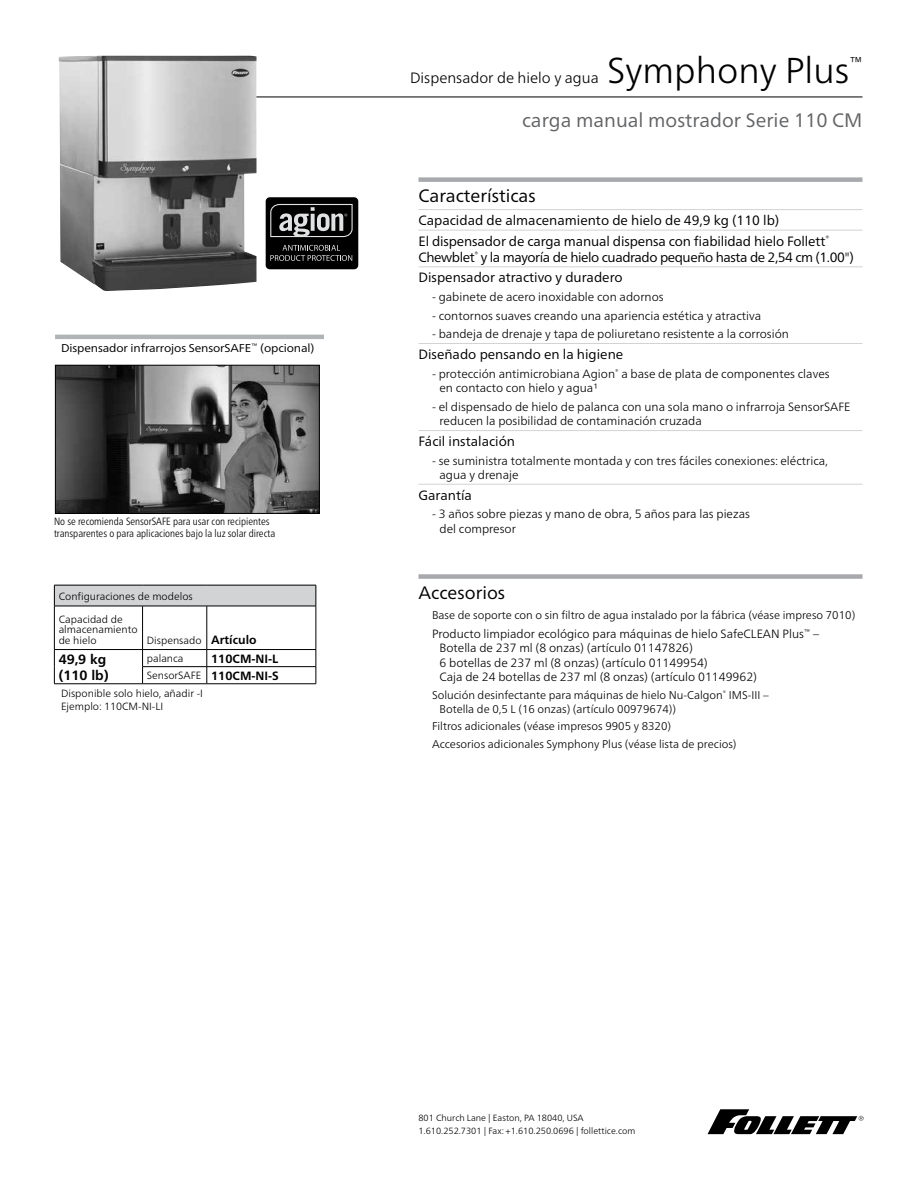
<style>
.page{position:relative;width:918px;height:1188px;background:#fff}
.page>*{position:absolute;margin:0;border:0;box-sizing:border-box;transform-origin:0 0}
.t1{font:300 36px "Frutiger Neue LT Pro";color:#000}
.t2{font:19.5px "Frutiger Neue LT Pro";color:#636466}
.t3{font:18px "Frutiger Neue LT Pro";color:#000}
.t4{font:300 15px "Frutiger Neue LT Pro";color:#000}
.t5{font:300 14.7px "Frutiger Neue LT Pro";color:#000}
.t6{font:13.5px/20.5px "Frutiger Neue LT Pro";color:#000}
.t7{font:13.5px/20.5px "Frutiger Neue LT Pro";letter-spacing:-.03em;color:#000}
.t8{font:700 13.5px/16.2px "Frutiger Neue LT Pro";color:#000}
.t9{font:300 12px/14.4px "Frutiger Neue LT Pro";color:#000}
.t10{font:700 12px "Frutiger Neue LT Pro";color:#000}
.t11{font:11.4px "Frutiger Neue LT Pro";letter-spacing:-.01em;color:#000;scale:1.05 1}
.t12{font:300 11.25px/13.5px "Frutiger Neue LT Pro";color:#000}
.t13{font:300 10.5px/22.5px "Frutiger Neue LT Pro";color:#000}
.t14{font:300 condensed 10.5px/12px "Frutiger Neue LT Pro";color:#000}
.t15{font:300 9px/12.8px "Frutiger Neue LT Pro";color:#000}
.s1{font-weight:700;font-size:12px}
.s2{font-weight:300}
</style>
<div class="page">
<hr style="left:80px;top:97px;width:782px;height:1px;background:#000">
<div style="left:418px;top:177px;width:444px;height:5px;background:#a7a9ac"></div>
<hr style="left:418px;top:209px;width:444px;height:1px;background:#d1d3d4">
<hr style="left:418px;top:230px;width:444px;height:1px;background:#d1d3d4">
<hr style="left:418px;top:266px;width:444px;height:1px;background:#d1d3d4">
<hr style="left:418px;top:343px;width:444px;height:1px;background:#d1d3d4">
<hr style="left:418px;top:430px;width:444px;height:1px;background:#d1d3d4">
<hr style="left:418px;top:484px;width:444px;height:1px;background:#d1d3d4">
<div style="left:418px;top:574px;width:444px;height:5px;background:#a7a9ac"></div>
<svg style="left:708px;top:1109px;width:156px;height:26px"></svg>
<img style="left:59px;top:55px;width:197px;height:236px">
<div style="left:266px;top:197px;width:92px;height:72px;background:#000;border-radius:4px"></div>
<svg style="left:270px;top:204px;width:83px;height:33px"></svg>
<svg style="left:270px;top:245px;width:82px;height:16px"></svg>
<div style="left:54px;top:585px;width:262px;height:21px;background:#d1d3d4"></div>
<hr style="left:54px;top:585px;width:89px;height:1px;background:#000">
<svg style="left:54px;top:585px;width:1px;height:21px"></svg>
<hr style="left:143px;top:585px;width:64px;height:1px;background:#000">
<hr style="left:207px;top:585px;width:109px;height:1px;background:#000">
<svg style="left:316px;top:585px;width:1px;height:21px"></svg>
<hr style="left:54px;top:606px;width:89px;height:1px;background:#000">
<hr style="left:54px;top:606px;width:1px;height:43px;background:#000">
<hr style="left:143px;top:606px;width:64px;height:1px;background:#000">
<hr style="left:142px;top:606px;width:1px;height:43px;background:#000">
<hr style="left:207px;top:606px;width:109px;height:1px;background:#000">
<hr style="left:207px;top:606px;width:1px;height:43px;background:#000">
<hr style="left:316px;top:606px;width:1px;height:43px;background:#000">
<hr style="left:54px;top:649px;width:89px;height:1px;background:#000">
<svg style="left:54px;top:650px;width:1px;height:34px"></svg>
<hr style="left:54px;top:684px;width:89px;height:1px;background:#000">
<hr style="left:143px;top:684px;width:64px;height:1px;background:#000">
<hr style="left:207px;top:684px;width:109px;height:1px;background:#000">
<hr style="left:143px;top:649px;width:64px;height:1px;background:#000">
<hr style="left:207px;top:649px;width:109px;height:1px;background:#000">
<hr style="left:142px;top:666px;width:65px;height:1px;background:#000">
<svg style="left:142px;top:650px;width:1px;height:34px"></svg>
<hr style="left:207px;top:666px;width:109px;height:1px;background:#000">
<svg style="left:207px;top:650px;width:1px;height:34px"></svg>
<svg style="left:316px;top:650px;width:1px;height:34px"></svg>
<img style="left:57px;top:367px;width:261px;height:145px">
<div style="left:55px;top:365px;width:265px;height:149px;border:1px solid #000"></div>
<hr style="left:55px;top:335px;width:269px;height:4px;background:#b1b4b6">
<p class="t11" style="left:61px;top:341px;width:243px">Dispensador infrarrojos SensorSAFE<sup>™</sup> (opcional)</p>
<p class="t14" style="left:54px;top:516px;width:223px">No se recomienda SensorSAFE para usar con recipientes transparentes o para aplicaciones bajo la luz solar directa</p>
<p class="t13" style="left:59px;top:585px;width:136px">Configuraciones de modelos<br>Capacidad de</p>
<p class="t13" style="left:59px;top:624px;width:81px;line-height:10.5px">almacenamiento de hielo</p>
<p class="t13" style="left:147px;top:629px;width:111px">Dispensado <span class="s1">Artículo</span></p>
<p class="t8" style="left:59px;top:651px;width:52px">49,9 kg (110 lb)</p>
<p class="t13" style="left:147px;top:647px;width:38px">palanca</p>
<p class="t10" style="left:211px;top:651px;width:69px">110CM-NI-L</p>
<p class="t13" style="left:61px;top:667px;width:219px;line-height:17.9px;text-indent:86px">SensorSAFE <span class="s1">110CM-NI-S<br></span>Disponible solo hielo, añadir -I</p>
<p class="t13" style="left:61px;top:695px;width:104px">Ejemplo: 110CM-NI-LI</p>
<h1 class="t1" style="left:607px;top:49px;width:244px">Symphony Plus</h1>
<p class="t5" style="left:849px;top:53px;width:15px">™</p>
<h2 class="t2" style="left:522px;top:108px;width:342px">carga manual mostrador Serie 110 CM</h2>
<p class="t4" style="left:410px;top:69px;width:190px">Dispensador de hielo y agua</p>
<h3 class="t3" style="left:418px;top:185px;width:119px">Características</h3>
<p class="t6" style="left:418px;top:210px;width:412px">Capacidad de almacenamiento de hielo de 49,9 kg (110 lb)<br>El dispensador de carga manual dispensa con fiabilidad hielo Follett<sup>®</sup></p>
<p class="t7" style="left:419px;top:247px;width:437px">Chewblet<sup>®</sup> y la mayoría de hielo cuadrado pequeño hasta de 2,54 cm (1.00<span class="s2">"</span>)<br>Dispensador atractivo y duradero</p>
<p class="t9" style="left:432px;top:290px;width:233px">- gabinete de acero inoxidable con adornos</p>
<p class="t9" style="left:432px;top:308px;width:331px">- contornos suaves creando una apariencia estética y atractiva</p>
<p class="t9" style="left:432px;top:327px;width:358px">- bandeja de drenaje y tapa de poliuretano resistente a la corrosión</p>
<p class="t6" style="left:418px;top:344px;width:206px">Diseñado pensando en la higiene</p>
<p class="t9" style="left:440px;top:366px;width:392px;text-indent:-8px">- protección antimicrobiana Agion<sup>®</sup> a base de plata de componentes claves en contacto con hielo y agua1</p>
<p class="t9" style="left:440px;top:399px;width:413px;text-indent:-8px">- el dispensado de hielo de palanca con una sola mano o infrarroja SensorSAFE reducen la posibilidad de contaminación cruzada</p>
<p class="t6" style="left:418px;top:431px;width:98px">Fácil instalación</p>
<p class="t9" style="left:440px;top:453px;width:390px;text-indent:-8px">- se suministra totalmente montada y con tres fáciles conexiones: eléctrica, agua y drenaje</p>
<p class="t6" style="left:418px;top:485px;width:55px">Garantía</p>
<p class="t9" style="left:440px;top:507px;width:312px;text-indent:-8px">- 3 años sobre piezas y mano de obra, 5 años para las piezas del compresor</p>
<h3 class="t3" style="left:418px;top:582px;width:88px">Accesorios</h3>
<p class="t12" style="left:432px;top:609px;width:425px">Base de soporte con o sin filtro de agua instalado por la fábrica (véase impreso 7010)</p>
<p class="t9" style="left:440px;top:627px;width:381px;text-indent:-8px">Producto limpiador ecológico para máquinas de hielo SafeCLEAN Plus<sup>™</sup> – Botella de 237 ml (8 onzas) (artículo 01147826)<br>6 botellas de 237 ml (8 onzas) (artículo 01149954)<br>Caja de 24 botellas de 237 ml (8 onzas) (artículo 01149962)</p>
<p class="t12" style="left:440px;top:688px;width:331px;text-indent:-8px">Solución desinfectante para máquinas de hielo Nu-Calgon<sup>®</sup> IMS-III –<br>Botella de 0,5 L (16 onzas) (artículo 00979674))</p>
<p class="t12" style="left:432px;top:717px;width:306px;line-height:17.9px">Filtros adicionales (véase impresos 9905 y 8320)<br>Accesorios adicionales Symphony Plus (véase lista de precios)</p>
<p class="t15" style="left:418px;top:1112px;width:218px">801 Church Lane | Easton, PA 18040, USA<br>1.610.252.7301 | Fax: +1.610.250.0696 | follettice.com</p>
</div>
